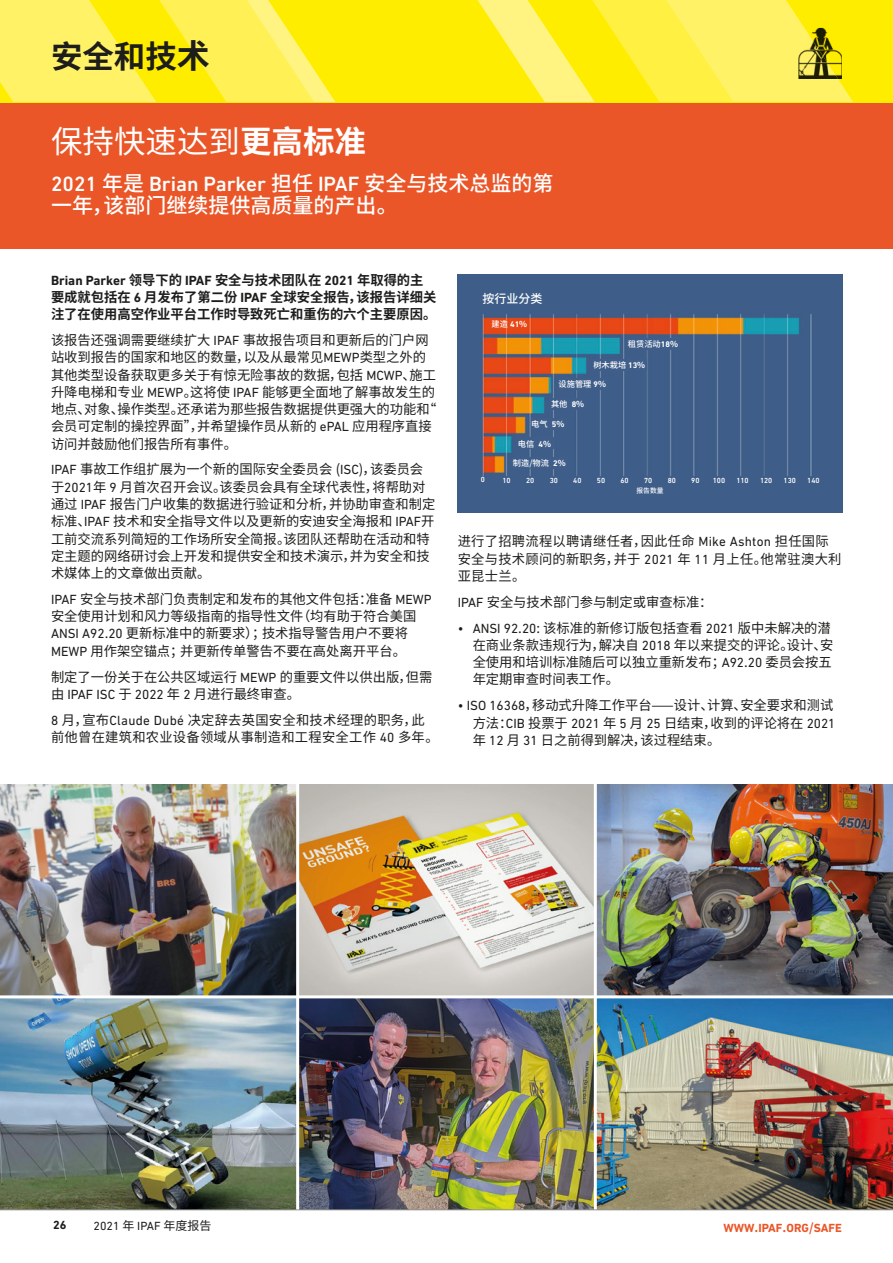
<style>
.page{position:relative;width:893px;height:1263px;background:#fff}
.page>*{position:absolute;margin:0;border:0;box-sizing:border-box;transform-origin:0 0}
.t1{font:31.5px "Source Han Sans SC";color:#fff}
.t2{font:700 31.5px "Source Han Sans SC";color:#1d1d1b}
.t3{font:500 21px "DIN Next LT Pro";color:#fff}
.t4{font:500 21px "Source Han Sans SC";color:#fff}
.t5{font:13.5px/17.2px "Source Han Sans SC";color:#1d1d1b}
.t6{font:13.5px/17.2px "Source Han Sans SC";letter-spacing:.02em;color:#1d1d1b}
.t7{font:700 13.5px/17.2px "Source Han Sans SC";color:#1d1d1b}
.t8{font:700 13.5px "DIN Next LT Pro";color:#1d1d1b}
.t9{font:13.5px "DIN Next LT Pro";color:#1d1d1b}
.t10{font:700 12px "DIN Next LT Pro";color:#ea5628}
.t11{font:12px "DIN Next LT Pro";color:#1d1d1b}
.t12{font:500 12px "Source Han Sans SC";color:#fff}
.t13{font:700 12px "DIN Next LT Pro";color:#1d1d1b}
.t14{font:500 8.25px "Source Han Sans SC";color:#fff}
.t15{font:500 7.5px "DIN Next LT Pro";color:#fff}
.t16{font:500 6.75px "Source Han Sans SC";color:#fff}
.s1{font-size:33px}
.s2{font-weight:700}
.s3{font-family:"Source Han Sans SC"}
.s4{font-family:"DIN Next LT Pro"}
.s5{font-family:"DIN Next LT Pro";font-weight:700}
</style>
<div class="page">
<img style="left:458px;top:275px;width:384px;height:237px">
<div style="left:0;top:102px;width:893px;height:147px;background:#ea5628"></div>
<img style="left:0;top:784px;width:296px;height:211px">
<img style="left:299px;top:784px;width:295px;height:211px">
<img style="left:597px;top:784px;width:296px;height:211px">
<img style="left:0;top:998px;width:296px;height:211px">
<img style="left:299px;top:998px;width:295px;height:211px">
<img style="left:597px;top:998px;width:296px;height:211px">
<div style="left:593px;top:359px;width:54px;height:12px;background:#3f5e8a"></div>
<div style="left:558px;top:378px;width:50px;height:12px;background:#3f5e8a"></div>
<div style="left:551px;top:398px;width:35px;height:12px;background:#3f5e8a"></div>
<div style="left:531px;top:418px;width:36px;height:12px;background:#3f5e8a"></div>
<div style="left:518px;top:438px;width:36px;height:11px;background:#3f5e8a"></div>
<div style="left:513px;top:457px;width:55px;height:12px;background:#3f5e8a"></div>
<div style="left:628px;top:338px;width:53px;height:12px;background:#3f5e8a"></div>
<hr style="left:0;top:1209px;width:893px;height:1px;background:#939292">
<div style="left:0;top:0;width:893px;height:102px;background:#ffed00"></div>
<svg style="left:478px;top:0;width:375px;height:102px"></svg>
<svg style="left:0;top:0;width:335px;height:102px"></svg>
<img style="left:838px;top:28px;width:4px;height:51px">
<img style="left:798px;top:28px;width:40px;height:51px">
<h1 class="t2" style="left:51px;top:38px;width:160px">安全和技<span class="s1">术</span></h1>
<h1 class="t1" style="left:51px;top:123px;width:317px">保持快速达到<span class="s2">更高标准</span></h1>
<h2 class="t3" style="left:51px;top:171px;width:504px">2021 <span class="s3">年是</span> Brian Parker <span class="s3">担任</span> IPAF <span class="s3">安全与技术总监的第</span></h2>
<h2 class="t4" style="left:51px;top:194px;width:348px">一年，该部门继续提供高质量的产出。</h2>
<p class="t8" style="left:51px;top:272px;width:374px">Brian Parker <span class="s3">领导下的</span> IPAF <span class="s3">安全与技术团队在</span> 2021 <span class="s3">年取得的主</span></p>
<p class="t7" style="left:51px;top:289px;width:387px">要成就包括在 <span class="s4">6</span> 月发布了第二份 <span class="s4">IPAF</span> 全球安全报告，该报告详细关注了在使用高空作业平台工作时导致死亡和重伤的六个主要原因。</p>
<p class="t5" style="left:51px;top:332px;width:387px">该报告还强调需要继续扩大 <span class="s4">IPAF</span> 事故报告项目和更新后的门户网站收到报告的国家和地区的数量，以及从最常见<span class="s4">MEWP</span>类型之外的其他类型设备获取更多关于有惊无险事故的数据，包括 <span class="s4">MCWP</span>、施工升降电梯和专业 <span class="s4">MEWP</span>。这将使 <span class="s4">IPAF</span> 能够更全面地了解事故发生的地点、对象、操作类型。还承诺为那些报告数据提供更强大的功能和“会员可定制的操控界面”，并希望操作员从新的 <span class="s4">ePAL</span> 应用程序直接访问并鼓励他们报告所有事件。</p>
<p class="t5" style="left:51px;top:461px;width:386px"><span class="s4">IPAF</span> 事故工作组扩展为一个新的国际安全委员会 (<span class="s4">ISC</span>)，该委员会于<span class="s4">2021</span>年 <span class="s4">9</span> 月首次召开会议。该委员会具有全球代表性，将帮助对通过 <span class="s4">IPAF</span> 报告门户收集的数据进行验证和分析，并协助审查和制定标准、<span class="s4">IPAF</span> 技术和安全指导文件以及更新的安迪安全海报和 <span class="s4">IPAF</span>开工前交流系列简短的工作场所安全简报。该团队还帮助在活动和特定主题的网络研讨会上开发和提供安全和技术演示，并为安全和技术媒体上的文章做出贡献。</p>
<p class="t5" style="left:51px;top:591px;width:382px"><span class="s4">IPAF</span> 安全与技术部门负责制定和发布的其他文件包括：准备 <span class="s4">MEWP</span>安全使用计划和风力等级指南的指导性文件（均有助于符合美国<span class="s4">ANSI A92</span>.<span class="s4">20</span> 更新标准中的新要求）；技术指导警告用户不要将<span class="s4">MEWP</span> 用作架空锚点；并更新传单警告不要在高处离开平台。</p>
<p class="t5" style="left:51px;top:668px;width:383px">制定了一份关于在公共区域运行 <span class="s4">MEWP</span> 的重要文件以供出版，但需</p>
<p class="t9" style="left:51px;top:686px;width:251px"><span class="s3">由</span> IPAF ISC <span class="s3">于</span> 2022 <span class="s3">年</span> 2 <span class="s3">月进行最终审查。</span></p>
<p class="t6" style="left:51px;top:711px;width:389px"><span class="s4">8</span> 月，宣布<span class="s4">Claude Dubé</span> 决定辞去英国安全和技术经理的职务，此前他曾在建筑和农业设备领域从事制造和工程安全工作 <span class="s4">40</span> 多年。</p>
<p class="t12" style="left:483px;top:292px;width:61px">按行业分类</p>
<p class="t14" style="left:492px;top:320px;width:37px">建造 <span class="s5">41</span><span class="s2">%</span></p>
<p class="t14" style="left:628px;top:340px;width:52px">租赁活动<span class="s5">18</span><span class="s2">%</span></p>
<p class="t14" style="left:593px;top:360px;width:53px">树木栽培 <span class="s5">13</span><span class="s2">%</span></p>
<p class="t14" style="left:558px;top:379px;width:49px">设施管理 <span class="s5">9</span><span class="s2">%</span></p>
<p class="t14" style="left:551px;top:399px;width:35px">其他 <span class="s5">8</span><span class="s2">%</span></p>
<p class="t14" style="left:531px;top:420px;width:35px">电气 <span class="s5">5</span><span class="s2">%</span></p>
<p class="t14" style="left:518px;top:439px;width:35px">电信 <span class="s5">4</span><span class="s2">%</span></p>
<p class="t14" style="left:513px;top:458px;width:54px">制造/物流 <span class="s5">2</span><span class="s2">%</span></p>
<p class="t15" style="left:481px;top:475px;width:6px">0</p>
<p class="t15" style="left:502px;top:476px;width:10px">10</p>
<p class="t15" style="left:526px;top:476px;width:10px">20</p>
<p class="t15" style="left:550px;top:476px;width:10px">30</p>
<p class="t15" style="left:573px;top:476px;width:10px">40</p>
<p class="t15" style="left:597px;top:476px;width:10px">50</p>
<p class="t15" style="left:620px;top:476px;width:10px">60</p>
<p class="t15" style="left:644px;top:476px;width:10px">70</p>
<p class="t15" style="left:668px;top:476px;width:10px">80</p>
<p class="t15" style="left:691px;top:476px;width:10px">90</p>
<p class="t15" style="left:713px;top:476px;width:14px">100</p>
<p class="t15" style="left:736px;top:476px;width:14px">110</p>
<p class="t15" style="left:760px;top:476px;width:14px">120</p>
<p class="t15" style="left:784px;top:476px;width:14px">130</p>
<p class="t15" style="left:807px;top:476px;width:14px">140</p>
<p class="t16" style="left:636px;top:487px;width:28px">报告数量</p>
<p class="t6" style="left:458px;top:533px;width:385px">进行了招聘流程以聘请继任者，因此任命 <span class="s4">Mike Ashton</span> 担任国际安全与技术顾问的新职务，并于 <span class="s4">2021</span> 年 <span class="s4">11</span> 月上任。他常驻澳大利亚昆士兰。</p>
<p class="t5" style="left:458px;top:593px;width:256px"><span class="s4">IPAF</span> 安全与技术部门参与制定或审查标准：</p>
<p class="t5" style="left:473px;top:619px;width:362px;text-indent:-15px"><span class="s4">• ANSI 92</span>.<span class="s4">20</span>: 该标准的新修订版包括查看 <span class="s4">2021</span> 版中未解决的潜在商业条款违规行为，解决自 <span class="s4">2018</span> 年以来提交的评论。设计、安全使用和培训标准随后可以独立重新发布；<span class="s4">A92</span>.<span class="s4">20</span> 委员会按五年定期审查时间表工作。</p>
<p class="t5" style="left:473px;top:697px;width:364px;text-indent:-15px"><span class="s4">• ISO 16368</span>，移动式升降工作平台——设计、计算、安全要求和测试方法：<span class="s4">CIB</span> 投票于 <span class="s4">2021</span> 年 <span class="s4">5</span> 月 <span class="s4">25</span> 日结束，收到的评论将在 <span class="s4">2021</span>年 <span class="s4">12</span> 月 <span class="s4">31</span> 日之前得到解决，该过程结束。</p>
<p class="t13" style="left:53px;top:1218px;width:15px">26</p>
<p class="t11" style="left:94px;top:1219px;width:120px">2021 <span class="s3">年</span> IPAF <span class="s3">年度报告</span></p>
<p class="t10" style="left:723px;top:1221px;width:120px">WWW<span class="s3">.</span>IPAF<span class="s3">.</span>ORG<span class="s3">/</span>SAFE</p>
</div>
